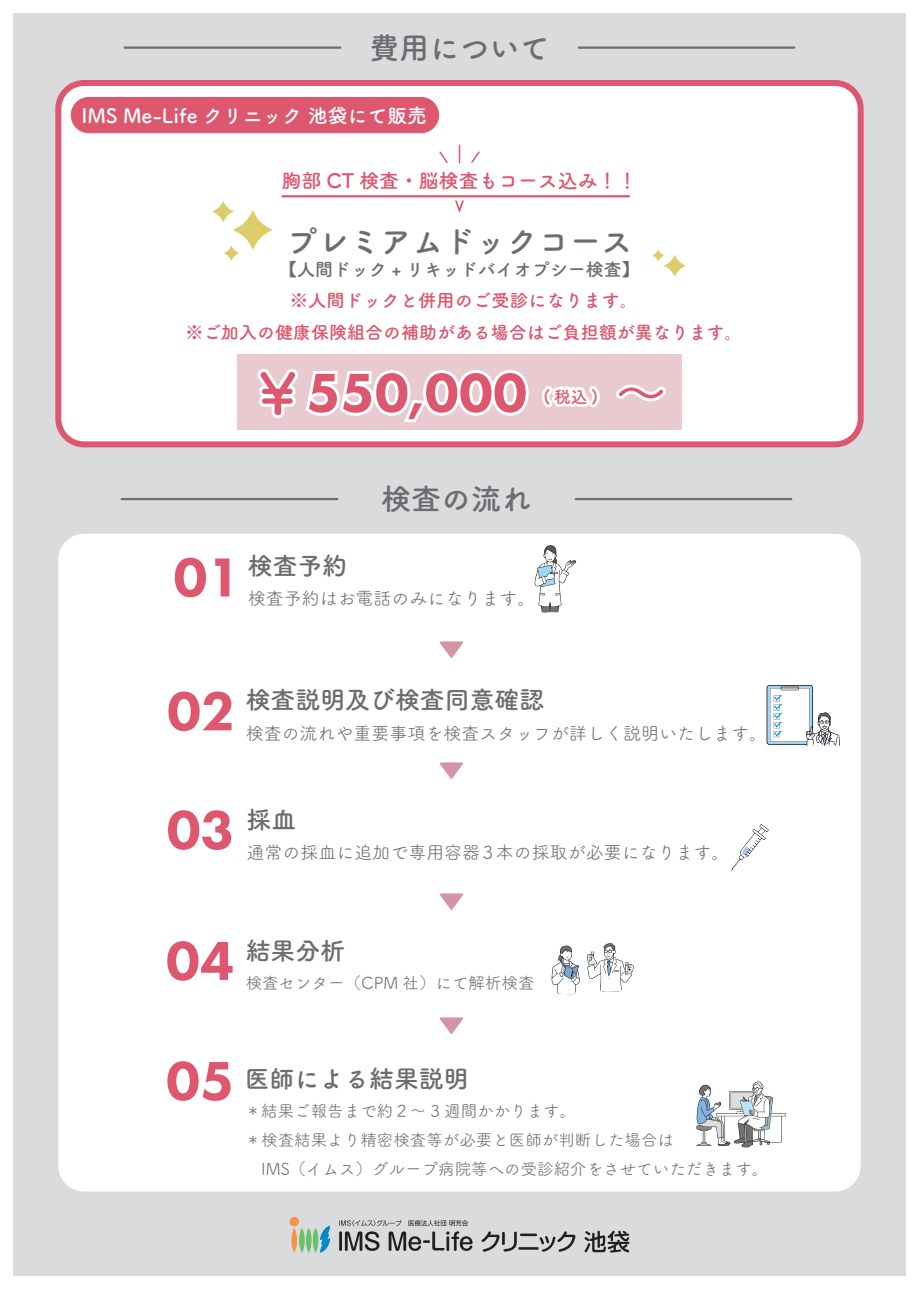
<style>
.page{position:relative;width:919px;height:1289px;background:#fff}
.page>*{position:absolute;margin:0;border:0;box-sizing:border-box;transform-origin:0 0}
.t1{font:800 56.85px/118.6px "Futura PT";color:#dd576e}
.t2{font:56.85px "Tsuku A Rd Gothic Std B";color:#dd576e}
.t3{font:31.5px "Tsuku A Rd Gothic Std B";color:#6c6d70}
.t4{font:30px "Tsuku A Rd Gothic Std B";color:#6c6d70}
.t5{font:25.5px "Seurat Pro N DB";color:#d395a3}
.t6{font:24.9px "Tsuku A Rd Gothic Std B";color:#6c6d70}
.t7{font:19.8px "Tsuku A Rd Gothic Std B";color:#fff}
.t8{font:19.8px "Tsuku A Rd Gothic Std B";color:#dd576e}
.t9{font:18px "Tsuku A Rd Gothic Std R";color:#6c6d70}
.t10{font:18px/31.5px "Tsuku A Rd Gothic Std B";color:#dd576e;text-align:center}
.t11{font:18px "Tsuku A Rd Gothic Std B";color:#6c6d70}
.t12{font:16.65px "Tsuku A Rd Gothic Std B";color:#dd576e}
.t13{font:16.5px/28.8px "Tsuku A Rd Gothic Std R";color:#6c6d70}
.s1{font-family:"Tsuku A Rd Gothic Std B";font-weight:400}
</style>
<div class="page">
<div style="left:13px;top:13px;width:892px;height:1262px;background:#dadbdc"></div>
<div style="left:58px;top:533px;width:802px;height:658px;background:#fff;border-radius:26px"></div>
<div style="left:58px;top:83px;width:802px;height:361px;background:#fff;border-radius:26px"></div>
<div style="left:55px;top:80px;width:808px;height:367px;border:6px solid #dd576e;border-radius:26px"></div>
<hr style="left:575px;top:498px;width:216px;height:2px;background:#6c6d70">
<hr style="left:122px;top:498px;width:215px;height:2px;background:#6c6d70">
<hr style="left:578px;top:46px;width:216px;height:3px;background:#6c6d70">
<hr style="left:125px;top:46px;width:215px;height:3px;background:#6c6d70">
<div style="left:237px;top:354px;width:444px;height:76px;background:#e9cad1"></div>
<svg style="left:616px;top:384px;width:50px;height:18px"></svg>
<img style="left:534px;top:545px;width:42px;height:68px">
<img style="left:551px;top:943px;width:83px;height:52px">
<svg style="left:254px;top:80px;width:348px;height:343px"></svg>
<div style="left:71px;top:97px;width:367px;height:36px;background:#dd576e;border-radius:18px"></div>
<div style="left:71px;top:97px;width:368px;height:36px;border:1px solid #dd576e;border-radius:18px"></div>
<hr style="left:282px;top:195px;width:347px;height:2px;background:#dd576e">
<svg style="left:481px;top:1231px;width:35px;height:20px"></svg>
<hr style="left:520px;top:1233px;width:17px;height:3px;background:#231f20">
<hr style="left:518px;top:1247px;width:20px;height:2px;background:#231f20">
<svg style="left:539px;top:1231px;width:36px;height:20px"></svg>
<svg style="left:584px;top:1230px;width:45px;height:22px"></svg>
<div style="left:289px;top:1216px;width:10px;height:10px;background:#f79447;border-radius:50%"></div>
<svg style="left:291px;top:1227px;width:6px;height:25px"></svg>
<div style="left:299px;top:1227px;width:5px;height:25px;background:#6bc067;border-radius:50%"></div>
<div style="left:306px;top:1227px;width:5px;height:25px;background:#6bc067;border-radius:50%"></div>
<div style="left:313px;top:1227px;width:5px;height:25px;background:#6bc067;border-radius:50%"></div>
<svg style="left:320px;top:1225px;width:10px;height:27px"></svg>
<svg style="left:339px;top:1220px;width:133px;height:30px"></svg>
<svg style="left:233px;top:210px;width:40px;height:40px"></svg>
<svg style="left:212px;top:201px;width:22px;height:21px"></svg>
<svg style="left:223px;top:245px;width:16px;height:16px"></svg>
<svg style="left:663px;top:255px;width:22px;height:22px"></svg>
<svg style="left:652px;top:249px;width:12px;height:12px"></svg>
<img style="left:696px;top:1081px;width:90px;height:67px">
<img style="left:731px;top:824px;width:37px;height:48px">
<img style="left:766px;top:685px;width:74px;height:62px">
<h3 class="t4" style="left:369px;top:24px;width:181px">費用について</h3>
<p class="t7" style="left:81px;top:101px;width:347px">IMS Me-Life クリニック 池袋にて販売</p>
<p class="t8" style="left:282px;top:165px;width:357px">胸部 CT 検査・脳検査もコース込み！！</p>
<h2 class="t3" style="left:286px;top:216px;width:348px">プレミアムドックコース</h2>
<p class="t11" style="left:279px;top:255px;width:362px">【人間ドック + リキッドバイオプシー検査】</p>
<p class="t10" style="left:185px;top:284px;width:558px">※人間ドックと併用のご受診になります。<br>※ご加入の健康保険組合の補助がある場合はご負担額が異なります。</p>
<h1 class="t1" style="left:249px;top:332px;width:279px"><span class="s1">￥</span>550,000</h1>
<p class="t12" style="left:543px;top:383px;width:56px">(税込)</p>
<h1 class="t2" style="left:612px;top:349px;width:58px">～</h1>
<h3 class="t4" style="left:381px;top:475px;width:151px">検査の流れ</h3>
<h1 class="t1" style="left:173px;top:517px;width:70px">01</h1>
<h3 class="t6" style="left:248px;top:546px;width:101px">検査予約</h3>
<p class="t9" style="left:248px;top:584px;width:289px">検査予約はお電話のみになります。</p>
<h1 class="t1" style="left:166px;top:651px;width:70px">02<br>03</h1>
<h3 class="t5" style="left:438px;top:632px;width:27px">▼</h3>
<h3 class="t6" style="left:246px;top:680px;width:300px">検査説明及び検査同意確認</h3>
<p class="t9" style="left:246px;top:719px;width:522px">検査の流れや重要事項を検査スタッフが詳しく説明いたします。</p>
<h3 class="t5" style="left:438px;top:753px;width:27px">▼</h3>
<h3 class="t6" style="left:246px;top:799px;width:51px">採血</h3>
<p class="t9" style="left:246px;top:838px;width:484px">通常の採血に追加で専用容器3本の採取が必要になります。</p>
<h1 class="t1" style="left:166px;top:900px;width:70px;line-height:120px">04<br>05</h1>
<h3 class="t5" style="left:438px;top:884px;width:27px">▼</h3>
<h3 class="t6" style="left:246px;top:930px;width:101px">結果分析</h3>
<p class="t13" style="left:246px;top:967px;width:290px">検査センター（CPM 社）にて解析検査</p>
<h3 class="t5" style="left:438px;top:1009px;width:27px">▼</h3>
<h3 class="t6" style="left:245px;top:1059px;width:225px">医師による結果説明</h3>
<p class="t13" style="left:245px;top:1095px;width:525px">＊結果ご報告まで約２～ 3 週間かかります。<br>＊検査結果より精密検査等が必要と医師が判断した場合は<br>　IMS（イムス）グループ病院等への受診紹介をさせていただきます。</p>
</div>
